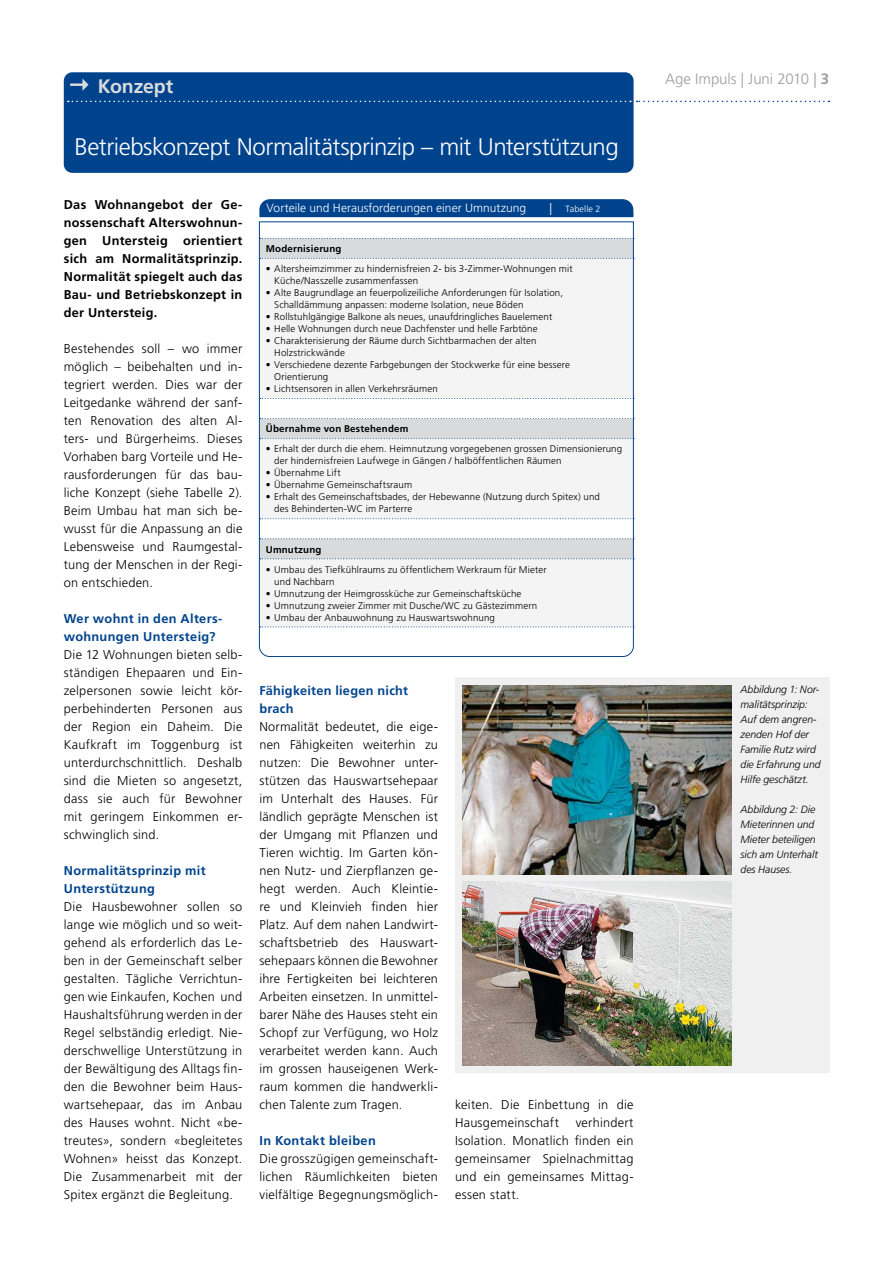
<style>
.page{position:relative;width:893px;height:1263px;background:#fff}
.page>*{position:absolute;margin:0;border:0;box-sizing:border-box;transform-origin:0 0}
.t1{font:300 24px "Frutiger";letter-spacing:-.02em;color:#fff}
.t2{font:700 19.5px "Frutiger";letter-spacing:-.005em;color:#d9dadb}
.t3{font:300 15px "Frutiger";letter-spacing:-.005em;color:#9b9d9e}
.t4{font:300 12.75px/18px "Frutiger";letter-spacing:.02em;color:#000;text-align:justify}
.t5{font:700 12.75px/18px "Frutiger";letter-spacing:.02em;color:#000;text-align:justify}
.t6{font:700 12.75px/18px "Frutiger";letter-spacing:.025em;color:#00438d}
.t7{font:300 12px "Frutiger";letter-spacing:.005em;color:#fff}
.t8{font:italic 300 10.5px/15px "Frutiger";letter-spacing:-.005em;color:#000}
.t9{font:300 9.75px/12px "Frutiger";letter-spacing:.015em;color:#000}
.t10{font:700 9.75px "Frutiger";letter-spacing:.02em;color:#000}
.t11{font:300 9px "Frutiger";letter-spacing:.02em;color:#fff}
.s1{font-size:12px}
.s2{font-weight:700}
</style>
<div class="page">
<div style="left:64px;top:72px;width:570px;height:101px;background:#00438d;border-radius:8px"></div>
<svg style="left:70px;top:79px;width:19px;height:12px"></svg>
<div style="left:259px;top:199px;width:375px;height:18px;background:#00438d"></div>
<svg style="left:259px;top:221px;width:375px;height:436px"></svg>
<svg style="left:637px;top:101px;width:192px;height:1px"></svg>
<svg style="left:68px;top:101px;width:563px;height:1px"></svg>
<div style="left:455px;top:677px;width:374px;height:396px;background:#f0f0f1"></div>
<img style="left:462px;top:685px;width:269px;height:190px">
<img style="left:462px;top:882px;width:269px;height:184px">
<h2 class="t2" style="left:98px;top:75px;width:77px">Konzept</h2>
<h1 class="t1" style="left:74px;top:133px;width:546px">Betriebskonzept Normalitätsprinzip – mit Unterstützung</h1>
<p class="t5" style="left:64px;top:195px;width:180px">Das Wohnangebot der Ge&shy;nossenschaft Alterswohnun&shy;gen Untersteig orientiert sich am Normalitätsprinzip.<br>Normalität spiegelt auch das Bau- und Betriebskonzept in der Untersteig.</p>
<p class="t4" style="left:64px;top:339px;width:180px">Bestehendes soll – wo immer möglich – beibehalten und in&shy;tegriert werden. Dies war der Leitgedanke während der sanf&shy;ten Renovation des alten Al&shy;ters- und Bürgerheims. Dieses Vorhaben barg Vorteile und He&shy;rausforderungen für das bau&shy;liche Konzept (siehe Tabelle 2).<br>Beim Umbau hat man sich be&shy;wusst für die Anpassung an die Lebensweise und Raumgestal&shy;tung der Menschen in der Regi&shy;on entschieden.</p>
<p class="t6" style="left:64px;top:609px;width:160px">Wer wohnt in den Alters&shy;wohnungen Untersteig?</p>
<p class="t4" style="left:64px;top:645px;width:180px">Die 12 Wohnungen bieten selb&shy;ständigen Ehepaaren und Ein&shy;zelpersonen sowie leicht kör&shy;perbehinderten Personen aus der Region ein Daheim. Die Kaufkraft im Toggenburg ist unterdurchschnittlich. Deshalb sind die Mieten so angesetzt, dass sie auch für Bewohner mit geringem Einkommen er&shy;schwinglich sind.</p>
<p class="t6" style="left:64px;top:861px;width:143px">Normalitätsprinzip mit<br>Unterstützung</p>
<p class="t4" style="left:64px;top:898px;width:180px">Die Hausbewohner sollen so lange wie möglich und so weit&shy;gehend als erforderlich das Le&shy;ben in der Gemeinschaft selber gestalten. Tägliche Verrichtun&shy;gen wie Einkaufen, Kochen und Haushaltsführung werden in der Regel selbständig erledigt. Nie&shy;derschwellige Unterstützung in der Bewältigung des Alltags fin&shy;den die Bewohner beim Haus&shy;wartsehepaar, das im Anbau des Hauses wohnt. Nicht «be&shy;treutes», sondern «begleitetes Wohnen» heisst das Konzept.<br>Die Zusammenarbeit mit der Spitex ergänzt die Begleitung.</p>
<p class="t7" style="left:267px;top:201px;width:261px">Vorteile und Herausforderungen einer Umnutzung</p>
<p class="t11" style="left:549px;top:204px;width:52px"><span class="s1">|</span> Tabelle 2</p>
<p class="t10" style="left:266px;top:243px;width:77px">Modernisierung</p>
<p class="t9" style="left:274px;top:263px;width:300px;text-indent:-9px">• Altersheimzimmer zu hindernisfreien 2- bis 3-Zimmer-Wohnungen mit<br>Küche/Nasszelle zusammenfassen</p>
<p class="t9" style="left:274px;top:287px;width:290px;text-indent:-9px">• Alte Baugrundlage an feuerpolizeiliche Anforderungen für Isolation,<br>Schalldämmung anpassen: moderne Isolation, neue Böden</p>
<p class="t9" style="left:266px;top:311px;width:288px">• Rollstuhlgängige Balkone als neues, unaufdringliches Bauelement</p>
<p class="t9" style="left:266px;top:323px;width:273px">• Helle Wohnungen durch neue Dachfenster und helle Farbtöne</p>
<p class="t9" style="left:274px;top:335px;width:264px;text-indent:-9px">• Charakterisierung der Räume durch Sichtbarmachen der alten<br>Holzstrickwände</p>
<p class="t9" style="left:274px;top:359px;width:297px;text-indent:-9px">• Verschiedene dezente Farbgebungen der Stockwerke für eine bessere<br>Orientierung</p>
<p class="t9" style="left:266px;top:383px;width:174px">• Lichtsensoren in allen Verkehrsräumen</p>
<p class="t10" style="left:266px;top:423px;width:144px">Übernahme von Bestehendem</p>
<p class="t9" style="left:274px;top:443px;width:349px;text-indent:-9px">• Erhalt der durch die ehem. Heimnutzung vorgegebenen grossen Dimensionierung der hindernisfreien Laufwege in Gängen / halböffentlichen Räumen</p>
<p class="t9" style="left:266px;top:467px;width:76px">• Übernahme Lift</p>
<p class="t9" style="left:266px;top:479px;width:148px">• Übernahme Gemeinschaftsraum</p>
<p class="t9" style="left:274px;top:491px;width:327px;text-indent:-9px">• Erhalt des Gemeinschaftsbades, der Hebewanne (Nutzung durch Spitex) und des Behinderten-WC im Parterre</p>
<p class="t10" style="left:266px;top:543px;width:57px">Umnutzung</p>
<p class="t9" style="left:274px;top:563px;width:274px;text-indent:-9px">• Umbau des Tiefkühlraums zu öffentlichem Werkraum für Mieter und Nachbarn</p>
<p class="t9" style="left:266px;top:587px;width:257px">• Umnutzung der Heimgrossküche zur Gemeinschaftsküche</p>
<p class="t9" style="left:266px;top:599px;width:273px">• Umnutzung zweier Zimmer mit Dusche/WC zu Gästezimmern</p>
<p class="t9" style="left:266px;top:611px;width:231px">• Umbau der Anbauwohnung zu Hauswartswohnung</p>
<p class="t6" style="left:259px;top:681px;width:150px">Fähigkeiten liegen nicht brach</p>
<p class="t4" style="left:259px;top:718px;width:180px">Normalität bedeutet, die eige&shy;nen Fähigkeiten weiterhin zu nutzen: Die Bewohner unter&shy;stützen das Hauswartsehepaar im Unterhalt des Hauses. Für ländlich geprägte Menschen ist der Umgang mit Pflanzen und Tieren wichtig. Im Garten kön&shy;nen Nutz- und Zierpflanzen ge&shy;hegt werden. Auch Kleintie&shy;re und Kleinvieh finden hier Platz. Auf dem nahen Landwirt&shy;schaftsbetrieb des Hauswart&shy;sehepaars können die Bewohner ihre Fertigkeiten bei leichteren Arbeiten einsetzen. In unmittel&shy;barer Nähe des Hauses steht ein Schopf zur Verfügung, wo Holz verarbeitet werden kann. Auch im grossen hauseigenen Werk&shy;raum kommen die handwerkli&shy;chen Talente zum Tragen.</p>
<p class="t6" style="left:259px;top:1132px;width:118px">In Kontakt bleiben</p>
<p class="t4" style="left:259px;top:1150px;width:180px">Die grosszügigen gemeinschaft&shy;lichen Räumlichkeiten bieten vielfältige Begegnungsmöglich-</p>
<p class="t4" style="left:455px;top:1095px;width:180px">keiten. Die Einbettung in die<br>Hausgemeinschaft</p>
<p class="t4" style="left:455px;top:1113px;width:180px;text-indent:121px">verhindert Isolation. Monatlich finden ein gemeinsamer Spielnachmittag und ein gemeinsames Mittag&shy;essen statt.</p>
<p class="t3" style="left:665px;top:70px;width:166px">Age Impuls | Juni 2010 | <span class="s2">3</span></p>
<p class="t8" style="left:740px;top:682px;width:82px">Abbildung 1: Nor&shy;malitätsprinzip:<br>Auf dem angren&shy;zenden Hof der<br>Familie Rutz wird die Erfahrung und<br>Hilfe geschätzt.</p>
<p class="t8" style="left:740px;top:802px;width:79px">Abbildung 2: Die<br>Mieterinnen und<br>Mieter beteiligen sich am Unterhalt des Hauses.</p>
</div>
